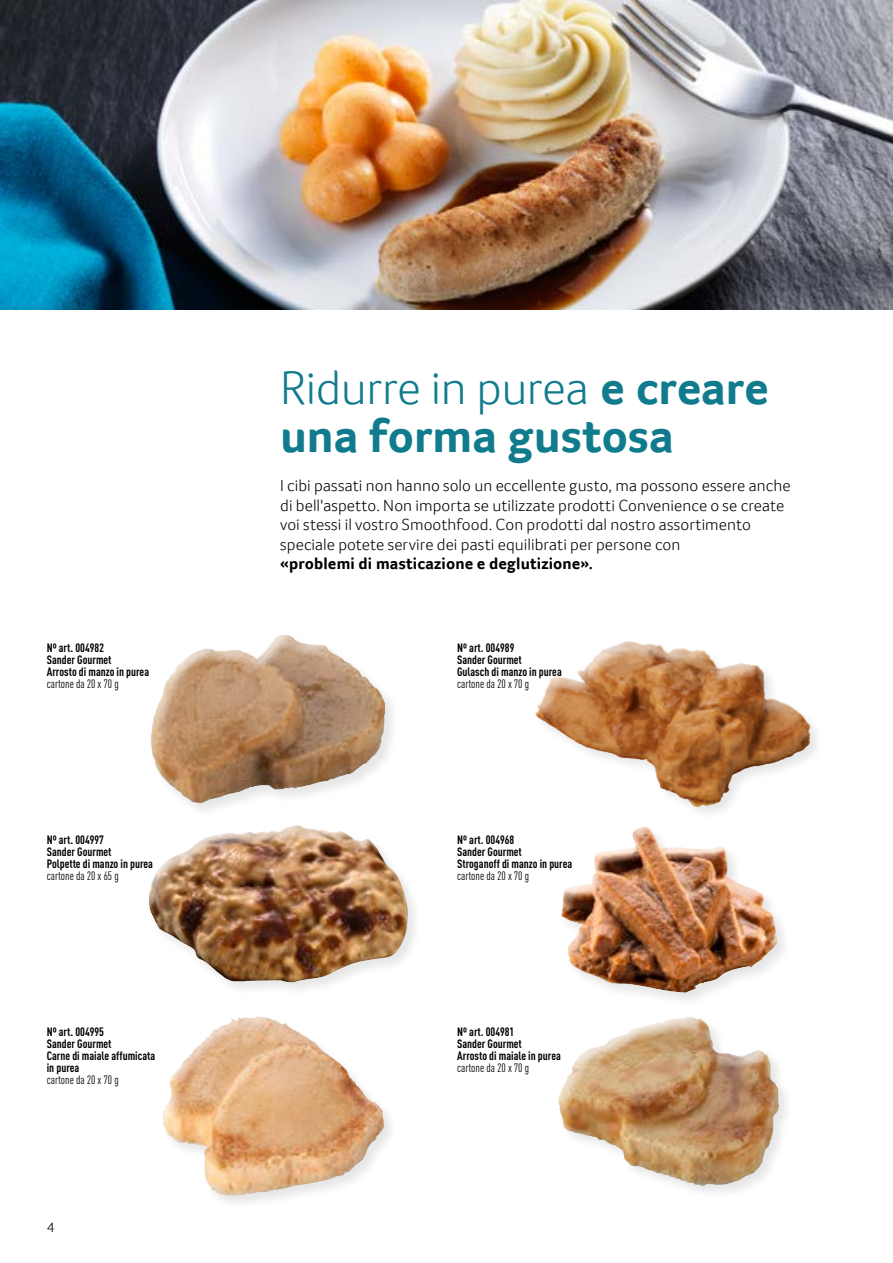
<style>
.page{position:relative;width:893px;height:1263px;background:#fff}
.page>*{position:absolute;margin:0;border:0;box-sizing:border-box;transform-origin:0 0}
.Rubriktitel_GRAU_32_34{font:700 48px/48px "Transgourmet";color:#0f7b8d}
.grundtext_Flattersatz{font:300 16.5px/19.5px "Transgourmet";letter-spacing:.005em;color:#000}
.t1{font:300 14.25px "Transgourmet";color:#000}
.t2{font:700 condensed 12px/12px "DINOT";color:#000}
.t3{font:condensed 12px "DINOT";color:#000}
.s1{font-weight:300}
.s2{font-weight:700}
</style>
<div class="page">
<img style="left:0;top:0;width:893px;height:310px">
<div style="left:162px;top:1016px;width:229px;height:174px;background:#fff;opacity:.75"></div>
<div style="left:162px;top:1062px;width:229px;height:138px;background:#000;opacity:.1"></div>
<div style="left:557px;top:1017px;width:224px;height:171px;background:#000;opacity:.1"></div>
<div style="left:148px;top:824px;width:260px;height:141px;background:#fff;opacity:.75"></div>
<div style="left:148px;top:842px;width:265px;height:145px;background:#000;opacity:.1"></div>
<div style="left:559px;top:827px;width:222px;height:170px;background:#000;opacity:.1"></div>
<div style="left:150px;top:633px;width:237px;height:141px;background:#fff;opacity:.75"></div>
<div style="left:150px;top:687px;width:237px;height:118px;background:#000;opacity:.1"></div>
<div style="left:530px;top:637px;width:285px;height:158px;background:#fff;opacity:.75"></div>
<div style="left:530px;top:655px;width:285px;height:154px;background:#000;opacity:.1"></div>
<p class="t2" style="left:47px;top:642px;width:59px">Nº art. 004982</p>
<p class="t2" style="left:47px;top:654px;width:104px">Sander Gourmet<br>Arrosto di manzo in purea</p>
<p class="t3" style="left:47px;top:677px;width:73px">cartone da 20 x 70 g</p>
<p class="t2" style="left:47px;top:834px;width:59px">Nº art. 004997</p>
<p class="t2" style="left:47px;top:846px;width:108px">Sander Gourmet<br>Polpette di manzo in purea</p>
<p class="t3" style="left:47px;top:869px;width:73px">cartone da 20 x 65 g</p>
<p class="t2" style="left:47px;top:1026px;width:59px">Nº art. 004995</p>
<p class="t2" style="left:47px;top:1038px;width:110px">Sander Gourmet<br>Carne di maiale affumicata</p>
<p class="t2" style="left:47px;top:1062px;width:34px">in purea</p>
<p class="t3" style="left:47px;top:1073px;width:73px">cartone da 20 x 70 g</p>
<p class="t1" style="left:47px;top:1219px;width:9px">4</p>
<p class="Rubriktitel_GRAU_32_34" style="left:280px;top:363px;width:490px"><span class="s1">Ridurre in purea</span> e creare una forma gustosa</p>
<p class="grundtext_Flattersatz" style="left:280px;top:476px;width:512px">I cibi passati non hanno solo un eccellente gusto, ma possono essere anche di bell'aspetto. Non importa se utilizzate prodotti Convenience o se create voi stessi il vostro Smoothfood. Con prodotti dal nostro assortimento speciale potete servire dei pasti equilibrati per persone con<br><span class="s2">«problemi di masticazione e deglutizione».</span></p>
<p class="t2" style="left:457px;top:642px;width:59px">Nº art. 004989</p>
<p class="t2" style="left:457px;top:654px;width:106px">Sander Gourmet<br>Gulasch di manzo in purea</p>
<p class="t3" style="left:457px;top:677px;width:73px">cartone da 20 x 70 g</p>
<p class="t2" style="left:457px;top:834px;width:59px">Nº art. 004968</p>
<p class="t2" style="left:457px;top:846px;width:117px">Sander Gourmet<br>Stroganoff di manzo in purea</p>
<p class="t3" style="left:457px;top:869px;width:73px">cartone da 20 x 70 g</p>
<p class="t2" style="left:457px;top:1026px;width:58px">Nº art. 004981</p>
<p class="t2" style="left:457px;top:1038px;width:105px">Sander Gourmet<br>Arrosto di maiale in purea</p>
<p class="t3" style="left:457px;top:1061px;width:73px">cartone da 20 x 70 g</p>
</div>
